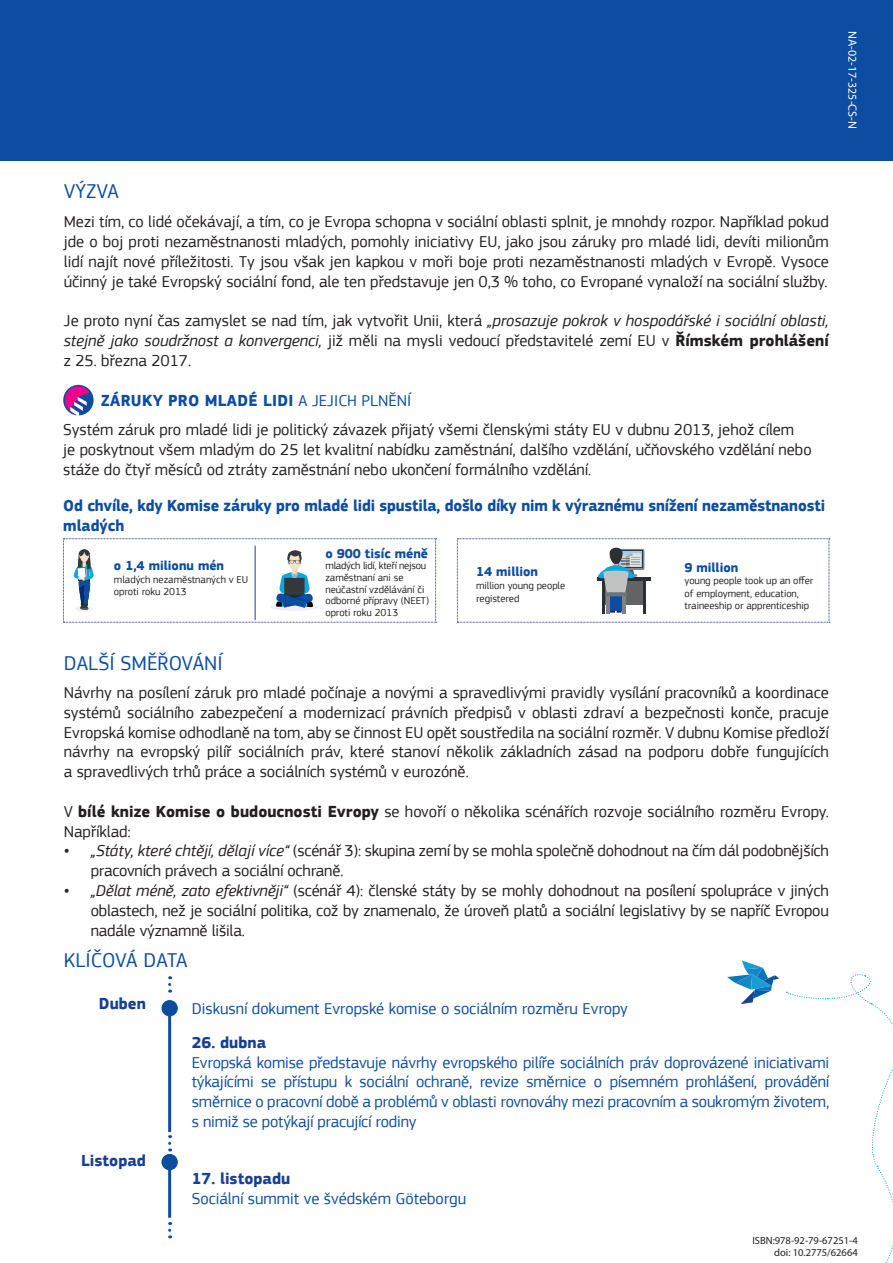
<style>
.page{position:relative;width:893px;height:1263px;background:#fff}
.page>*{position:absolute;margin:0;border:0;box-sizing:border-box;transform-origin:0 0}
.t1{font:21px "EC Square Sans Pro";color:#0d4da1}
.t2{font:16.5px/19.8px "EC Square Sans Pro";color:#231f20;text-align:justify}
.t3{font:16.5px/19.8px "EC Square Sans Pro";color:#0d4da1;text-align:justify}
.t4{font:700 16.5px/19.8px "EC Square Sans Pro";letter-spacing:-.01em;color:#0d4da1}
.t5{font:700 16.5px "EC Square Sans Pro";color:#174094}
.t6{font:700 16.5px "EC Square Sans Pro";letter-spacing:.02em;color:#0d4da1}
.t7{font:700 13.5px "EC Square Sans Pro";color:#0d4da1}
.t8{font:12px "Myriad Pro";color:#fff}
.t9{font:10.5px/11.7px "EC Square Sans Pro";color:#231f20}
.t10{font:10.5px "Myriad Pro";color:#231f20}
.s1{font-style:italic}
.s2{font-weight:700}
.s3{font-weight:400}
.s4{font-size:21px}
</style>
<div class="page">
<div style="left:0;top:0;width:893px;height:160px;background:#0d4da1"></div>
<hr style="left:168px;top:1007px;width:3px;height:125px;background:#0d4da1">
<hr style="left:168px;top:1157px;width:3px;height:61px;background:#0d4da1">
<div style="left:161px;top:1000px;width:17px;height:16px;background:#0d4d9d;border-radius:50%"></div>
<div style="left:161px;top:1154px;width:17px;height:16px;background:#0d4d9d;border-radius:50%"></div>
<svg style="left:168px;top:976px;width:3px;height:16px"></svg>
<svg style="left:727px;top:960px;width:52px;height:44px"></svg>
<svg style="left:786px;top:974px;width:107px;height:289px"></svg>
<svg style="left:168px;top:1135px;width:3px;height:16px"></svg>
<svg style="left:168px;top:1222px;width:3px;height:16px"></svg>
<svg style="left:63px;top:538px;width:374px;height:85px"></svg>
<div style="left:63px;top:385px;width:31px;height:30px;background:#0d4d9d;border-radius:50%"></div>
<svg style="left:65px;top:386px;width:25px;height:30px"></svg>
<hr style="left:255px;top:546px;width:1px;height:74px;background:#283890">
<svg style="left:457px;top:538px;width:373px;height:85px"></svg>
<p class="t8" style="left:860px;top:31px;width:99px;rotate:90deg">NA-02-17-325-CS-N</p>
<p class="t1" style="left:64px;top:179px;width:57px">VÝZVA</p>
<p class="t2" style="left:64px;top:212px;width:766px">Mezi tím, co lidé očekávají, a tím, co je Evropa schopna v sociální oblasti splnit, je mnohdy rozpor. Například pokud jde o boj proti nezaměstnanosti mladých, pomohly iniciativy EU, jako jsou záruky pro mladé lidi, devíti milionům lidí najít nové příležitosti. Ty jsou však jen kapkou v moři boje proti nezaměstnanosti mladých v Evropě. Vysoce účinný je také Evropský sociální fond, ale ten představuje jen 0,3 % toho, co Evropané vynaloží na sociální služby.</p>
<p class="t2" style="left:64px;top:311px;width:766px">Je proto nyní čas zamyslet se nad tím, jak vytvořit Unii, která <span class="s1">„prosazuje pokrok v hospodářské i sociální oblasti, stejně jako soudržnost a konvergenci,</span> již měli na mysli vedoucí představitelé zemí EU v <span class="s2">Římském prohlášení </span>z 25. března 2017.</p>
<p class="t6" style="left:101px;top:391px;width:312px">ZÁRUKY PRO MLADÉ LIDI <span class="s3">A JEJICH PLNĚNÍ</span></p>
<p class="t2" style="left:63px;top:420px;width:750px;text-align:left">Systém záruk pro mladé lidi je politický závazek přijatý všemi členskými státy EU v dubnu 2013, jehož cílem<br>je poskytnout všem mladým do 25 let kvalitní nabídku zaměstnání, dalšího vzdělání, učňovského vzdělání nebo stáže do čtyř měsíců od ztráty zaměstnání nebo ukončení formálního vzdělání.</p>
<p class="t4" style="left:63px;top:497px;width:763px">Od chvíle, kdy Komise záruky pro mladé lidi spustila, došlo díky nim k výraznému snížení nezaměstnanosti mladých</p>
<p class="t7" style="left:114px;top:558px;width:112px">o 1,4 milionu mén</p>
<p class="t9" style="left:114px;top:573px;width:136px;line-height:12.6px">mladých nezaměstnaných v EU oproti roku 2013</p>
<p class="t1" style="left:64px;top:651px;width:161px">DALŠÍ SMĚŘOVÁNÍ</p>
<p class="t7" style="left:325px;top:545px;width:104px">o 900 tisíc méně</p>
<p class="t9" style="left:325px;top:560px;width:105px">mladých lidí, kteří nejsou zaměstnaní ani se neúčastní vzdělávání či odborné přípravy (NEET) oproti roku 2013</p>
<p class="t7" style="left:476px;top:564px;width:63px">14 million</p>
<p class="t9" style="left:476px;top:579px;width:91px;line-height:12.6px">million young people registered</p>
<p class="t7" style="left:684px;top:559px;width:55px">9 million</p>
<p class="t9" style="left:684px;top:574px;width:130px;line-height:12.6px">young people took up an offer of employment, education, traineeship or apprenticeship</p>
<p class="t2" style="left:64px;top:683px;width:766px">Návrhy na posílení záruk pro mladé počínaje a novými a spravedlivými pravidly vysílání pracovníků a koordinace systémů sociálního zabezpečení a modernizací právních předpisů v oblasti zdraví a bezpečnosti konče, pracuje Evropská komise odhodlaně na tom, aby se činnost EU opět soustředila na sociální rozměr. V dubnu Komise předloží návrhy na evropský pilíř sociálních práv, které stanoví několik základních zásad na podporu dobře fungujících a spravedlivých trhů práce a sociálních systémů v eurozóně.</p>
<p class="t2" style="left:64px;top:802px;width:766px">V <span class="s2">bílé knize Komise o budoucnosti Evropy</span> se hovoří o několika scénářích rozvoje sociálního rozměru Evropy.<br>Například:</p>
<p class="t2" style="left:91px;top:841px;width:739px;text-indent:-27px"><span class="s4">•</span> <span class="s1">„Státy, které chtějí, dělají více“</span> (scénář 3): skupina zemí by se mohla společně dohodnout na čím dál podobnějších pracovních právech a sociální ochraně.</p>
<p class="t2" style="left:91px;top:881px;width:739px;text-indent:-27px"><span class="s4">•</span> <span class="s1">„Dělat méně, zato efektivněji“</span> (scénář 4): členské státy by se mohly dohodnout na posílení spolupráce v jiných oblastech, než je sociální politika, což by znamenalo, že úroveň platů a sociální legislativy by se napříč Evropou nadále významně lišila.</p>
<p class="t1" style="left:64px;top:948px;width:125px">KLÍČOVÁ DATA</p>
<p class="t5" style="left:99px;top:994px;width:49px">Duben</p>
<p class="t5" style="left:81px;top:1150px;width:66px">Listopad</p>
<p class="t3" style="left:192px;top:999px;width:437px">Diskusní dokument Evropské komise o sociálním rozměru Evropy</p>
<p class="t5" style="left:192px;top:1032px;width:76px">26. dubna</p>
<p class="t3" style="left:192px;top:1052px;width:639px">Evropská komise představuje návrhy evropského pilíře sociálních práv doprovázené iniciativami týkajícími se přístupu k sociální ochraně, revize směrnice o písemném prohlášení, provádění směrnice o pracovní době a problémů v oblasti rovnováhy mezi pracovním a soukromým životem, s nimiž se potýkají pracující rodiny</p>
<p class="t5" style="left:192px;top:1169px;width:100px">17. listopadu</p>
<p class="t3" style="left:192px;top:1189px;width:276px">Sociální summit ve švédském Göteborgu</p>
<p class="t10" style="left:752px;top:1234px;width:107px">ISBN:978-92-79-67251-4</p>
<p class="t10" style="left:774px;top:1246px;width:85px">doi: 10.2775/62664</p>
</div>
